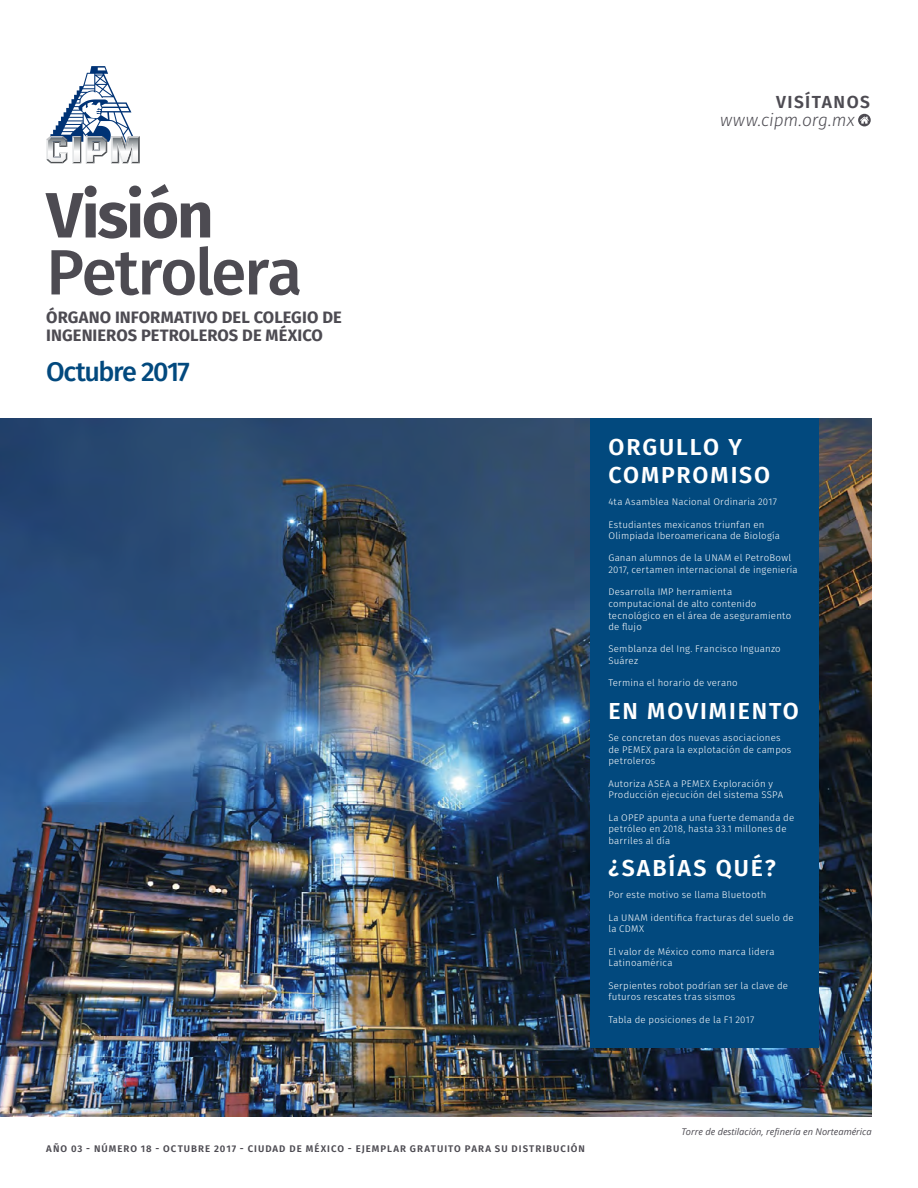
<style>
.page{position:relative;width:918px;height:1188px;background:#fff}
.page>*{position:absolute;margin:0;border:0;box-sizing:border-box;transform-origin:0 0}
.t1{font:500 64.05px "Fira Sans";letter-spacing:-.035em;color:#4d4b52}
.t2{font:700 64.05px "Fira Sans";letter-spacing:-.035em;color:#4d4b52}
.t3{font:500 27px "Fira Sans";letter-spacing:-.055em;color:#02497e}
.t4{font:600 23.1px/27.8px "Fira Sans";letter-spacing:.08em;color:#fff}
.t5{font:italic 300 17.4px "Fira Sans";letter-spacing:-.005em;color:#4d4b52}
.t6{font:600 17.4px "Fira Sans";letter-spacing:.08em;color:#4d4b52}
.t7{font:700 16.5px/18px "Fira Sans";letter-spacing:.005em;color:#4d4b52}
.t8{font:300 9.6px/11.6px "Fira Sans";letter-spacing:.02em;color:#fff}
.t9{font:600 9.6px "Fira Sans";letter-spacing:.105em;color:#4d4b52}
.t10{font:italic 9.3px "Open Sans";color:#4d4b52}
</style>
<div class="page">
<img style="left:0;top:418px;width:872px;height:699px">
<div style="left:590px;top:418px;width:229px;height:629px;background:#02497e"></div>
<svg style="left:46px;top:66px;width:94px;height:97px"></svg>
<svg style="left:858px;top:114px;width:13px;height:12px"></svg>
<h1 class="t2" style="left:46px;top:170px;width:169px">Visión</h1>
<h1 class="t1" style="left:46px;top:227px;width:258px">Petrolera</h1>
<h3 class="t7" style="left:46px;top:308px;width:297px">ÓRGANO INFORMATIVO DEL COLEGIO DE<br>INGENIEROS PETROLEROS DE MÉXICO</h3>
<h2 class="t3" style="left:46px;top:353px;width:145px">Octubre 2017</h2>
<h3 class="t6" style="left:776px;top:90px;width:96px">VISÍTANOS</h3>
<h3 class="t5" style="left:720px;top:107px;width:136px">www.cipm.org.mx</h3>
<h3 class="t4" style="left:609px;top:433px;width:163px">ORGULLO Y<br>COMPROMISO</h3>
<p class="t8" style="left:608px;top:496px;width:170px">4ta Asamblea Nacional Ordinaria 2017</p>
<p class="t8" style="left:608px;top:518px;width:173px">Estudiantes mexicanos triunfan en<br>Olimpiada Iberoamericana de Biología</p>
<p class="t8" style="left:608px;top:552px;width:191px">Ganan alumnos de la UNAM el PetroBowl<br>2017, certamen internacional de ingeniería</p>
<p class="t8" style="left:608px;top:586px;width:184px">Desarrolla IMP herramienta computacional de alto contenido tecnológico en el área de aseguramiento de flujo</p>
<p class="t8" style="left:608px;top:643px;width:174px">Semblanza del Ing. Francisco Inguanzo<br>Suárez</p>
<p class="t8" style="left:608px;top:677px;width:131px">Termina el horario de verano</p>
<h3 class="t4" style="left:609px;top:697px;width:192px">EN MOVIMIENTO</h3>
<p class="t8" style="left:608px;top:732px;width:185px">Se concretan dos nuevas asociaciones de PEMEX para la explotación de campos petroleros</p>
<p class="t8" style="left:608px;top:777px;width:176px">Autoriza ASEA a PEMEX Exploración y<br>Producción ejecución del sistema SSPA</p>
<p class="t8" style="left:608px;top:811px;width:187px">La OPEP apunta a una fuerte demanda de petróleo en 2018, hasta 33.1 millones de barriles al día</p>
<h3 class="t4" style="left:608px;top:854px;width:169px">¿SABÍAS QUÉ?</h3>
<p class="t8" style="left:608px;top:889px;width:160px">Por este motivo se llama Bluetooth</p>
<p class="t8" style="left:608px;top:912px;width:187px">La UNAM identifica fracturas del suelo de la CDMX</p>
<p class="t8" style="left:608px;top:946px;width:168px">El valor de México como marca lidera<br>Latinoamérica</p>
<p class="t8" style="left:608px;top:980px;width:181px">Serpientes robot podrían ser la clave de futuros rescates tras sismos</p>
<p class="t8" style="left:608px;top:1013px;width:147px">Tabla de posiciones de la F1 2017</p>
<p class="t9" style="left:46px;top:1142px;width:540px">AÑO 03 - NÚMERO 18 - OCTUBRE 2017 - CIUDAD DE MÉXICO - EJEMPLAR GRATUITO PARA SU DISTRIBUCIÓN</p>
<p class="t10" style="left:681px;top:1126px;width:192px">Torre de destilación, refinería en Norteamérica</p>
</div>
